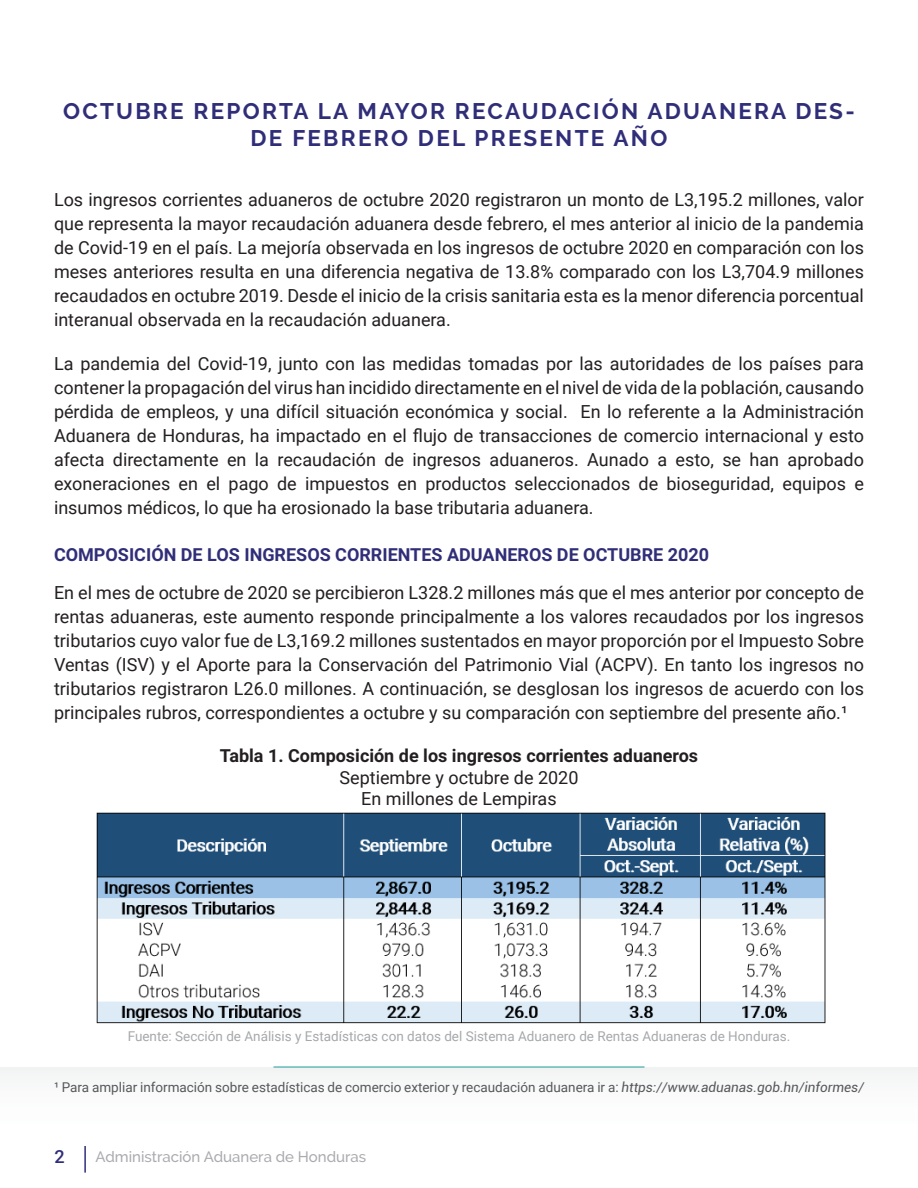
<style>
.page{position:relative;width:918px;height:1188px;background:#fff}
.page>*{position:absolute;margin:0;border:0;box-sizing:border-box;transform-origin:0 0}
.t1{font:700 22.5px/27px "Raleway";letter-spacing:.1em;color:#302e78;text-align:center}
.t2{font:18px/24px "Roboto";color:#231f20;text-align:justify}
.t3{font:700 18px "Roboto";color:#302e78}
.t4{font:700 18px "Roboto";color:#231f20}
.t5{font:500 18px "Roboto";color:#302e78}
.t6{font:500 15px "Raleway";color:#aaabaf}
.t7{font:13.5px "Roboto";color:#57585a}
.t8{font:13.5px "Roboto";color:#a6a8ab}
.s1{font-style:italic}
</style>
<div class="page">
<hr style="left:84px;top:1142px;width:2px;height:31px;background:#302e78">
<hr style="left:274px;top:1066px;width:370px;height:2px;background:#66baba">
<img style="left:96px;top:812px;width:730px;height:211px">
<p class="t1" style="left:63px;top:98px;width:793px">OCTUBRE REPORTA LA MAYOR RECAUDACIÓN ADUANERA DES-<br>DE FEBRERO DEL PRESENTE AÑO</p>
<p class="t2" style="left:54px;top:187px;width:812px">Los ingresos corrientes aduaneros de octubre 2020 registraron un monto de L3,195.2 millones, valor que representa la mayor recaudación aduanera desde febrero, el mes anterior al inicio de la pandemia de Covid-19 en el país. La mejoría observada en los ingresos de octubre 2020 en comparación con los meses anteriores resulta en una diferencia negativa de 13.8% comparado con los L3,704.9 millones recaudados en octubre 2019. Desde el inicio de la crisis sanitaria esta es la menor diferencia porcentual interanual observada en la recaudación aduanera.</p>
<p class="t2" style="left:54px;top:351px;width:812px">La pandemia del Covid-19, junto con las medidas tomadas por las autoridades de los países para contener la propagación del virus han incidido directamente en el nivel de vida de la población, causando pérdida de empleos, y una difícil situación económica y social. En lo referente a la Administración Aduanera de Honduras, ha impactado en el flujo de transacciones de comercio internacional y esto afecta directamente en la recaudación de ingresos aduaneros. Aunado a esto, se han aprobado exoneraciones en el pago de impuestos en productos seleccionados de bioseguridad, equipos e insumos médicos, lo que ha erosionado la base tributaria aduanera.</p>
<p class="t3" style="left:54px;top:542px;width:657px">COMPOSICIÓN DE LOS INGRESOS CORRIENTES ADUANEROS DE OCTUBRE 2020</p>
<p class="t2" style="left:54px;top:580px;width:812px">En el mes de octubre de 2020 se percibieron L328.2 millones más que el mes anterior por concepto de rentas aduaneras, este aumento responde principalmente a los valores recaudados por los ingresos tributarios cuyo valor fue de L3,169.2 millones sustentados en mayor proporción por el Impuesto Sobre Ventas (ISV) y el Aporte para la Conservación del Patrimonio Vial (ACPV). En tanto los ingresos no tributarios registraron L26.0 millones. A continuación, se desglosan los ingresos de acuerdo con los principales rubros, correspondientes a octubre y su comparación con septiembre del presente año.¹</p>
<p class="t4" style="left:220px;top:743px;width:480px">Tabla 1. Composición de los ingresos corrientes aduaneros</p>
<p class="t2" style="left:340px;top:766px;width:240px;line-height:21.6px;text-align:center">Septiembre y octubre de 2020<br>En millones de Lempiras</p>
<p class="t8" style="left:128px;top:1026px;width:664px">Fuente: Sección de Análisis y Estadísticas con datos del Sistema Aduanero de Rentas Aduaneras de Honduras.</p>
<p class="t7" style="left:54px;top:1078px;width:811px">1 Para ampliar información sobre estadísticas de comercio exterior y recaudación aduanera ir a: <span class="s1">https://www.aduanas.gob.hn/informes/</span></p>
<p class="t5" style="left:55px;top:1144px;width:12px">2</p>
<p class="t6" style="left:95px;top:1148px;width:272px">Administración Aduanera de Honduras</p>
</div>
